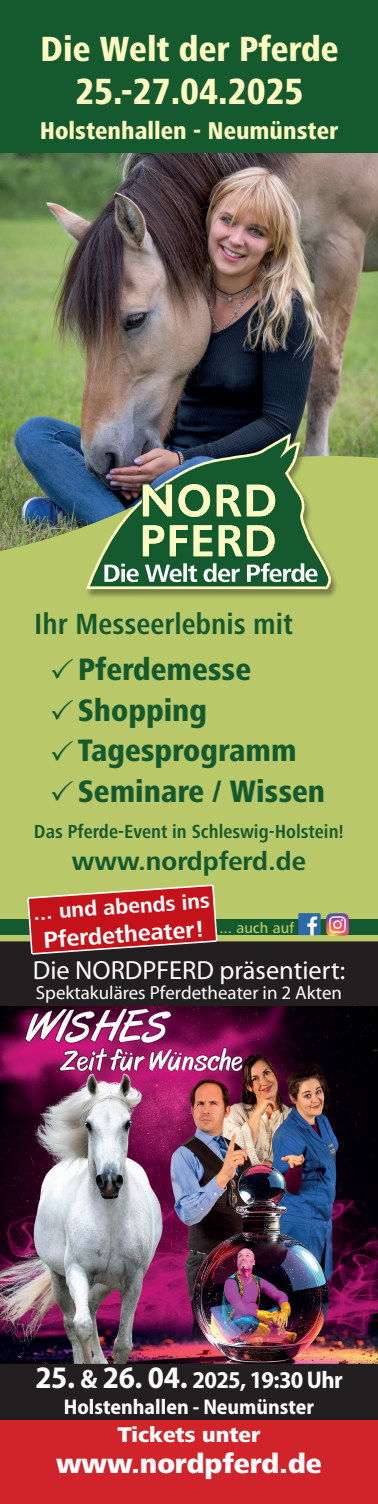
<style>
.page{position:relative;width:378px;height:1504px;background:#fff}
.page>*{position:absolute;margin:0;border:0;box-sizing:border-box;transform-origin:0 0}
.t1{font:800 condensed 37.8px "Frutiger Next LT";color:#fffac1}
.t2{font:800 condensed 36.23px "Frutiger Next LT";color:#fffac1}
.t3{font:800 condensed 32.2px/40.8px "Frutiger Next LT";color:#155a2e}
.t4{font:700 condensed 30.28px "Frutiger Next LT";color:#155a2e}
.t5{font:800 28.18px "Frutiger Next LT";color:#fff}
.t6{font:700 26.6px "Frutiger Next LT";color:#155a2e}
.t7{font:26.25px "Myriad Pro";color:#fff}
.t8{font:800 condensed 25.2px "Frutiger Next LT";color:#fffac1}
.t9{font:700 semi-condensed 24.15px "Myriad Pro";letter-spacing:-.025em;color:#fff}
.t10{font:700 23.8px "Frutiger Next LT";color:#fff}
.t11{font:800 22.05px "Frutiger Next LT";color:#fff}
.t12{font:700 21.7px "Frutiger Next LT";color:#fff}
.t13{font:700 semi-condensed 21.35px "Myriad Pro";color:#fff}
.t14{font:700 condensed 19.6px "Frutiger Next LT";color:#155a2e}
.t15{font:18.9px "Myriad Pro";color:#fff}
.t16{font:500 15.22px "Frutiger Next LT";color:#b9c868}
.s1{font-size:31.32px}
.s2{font-size:26.78px}
</style>
<div class="page">
<div style="left:0;top:0;width:377px;height:162px;background:#155a2e"></div>
<img style="left:0;top:154px;width:377px;height:283px">
<div style="left:0;top:733px;width:377px;height:221px;background:#b9c868"></div>
<svg style="left:0;top:437px;width:377px;height:296px;background:#aabb68"></svg>
<img style="left:0;top:1005px;width:377px;height:358px">
<div style="left:0;top:941px;width:377px;height:64px;background:#231f20"></div>
<div style="left:0;top:941px;width:377px;height:64px;border:1px solid #231f20"></div>
<div style="left:0;top:1364px;width:377px;height:56px;background:#231f20"></div>
<div style="left:0;top:1363px;width:377px;height:57px;border:1px solid #231f20"></div>
<div style="left:0;top:1419px;width:377px;height:84px;background:#d1232a"></div>
<div style="left:84px;top:434px;width:254px;height:165px;background:#231f20;opacity:.43"></div>
<svg style="left:86px;top:433px;width:244px;height:156px;background:#868f77"></svg>
<img style="left:90px;top:438px;width:238px;height:148px">
<svg style="left:104px;top:482px;width:213px;height:100px;background:#628c62"></svg>
<div style="left:0;top:919px;width:377px;height:16px;background:#155a2e"></div>
<img style="left:298px;top:913px;width:22px;height:22px">
<img style="left:326px;top:913px;width:22px;height:22px">
<svg style="left:26px;top:885px;width:192px;height:70px"></svg>
<svg style="left:52px;top:658px;width:21px;height:21px"></svg>
<svg style="left:52px;top:699px;width:21px;height:20px"></svg>
<p class="t2" style="left:40px;top:29px;width:299px">Die Welt der Pferde</p>
<p class="t1" style="left:75px;top:70px;width:229px">25.-27.04.2025</p>
<p class="t8" style="left:40px;top:116px;width:299px">Holstenhallen - Neumünster</p>
<p class="t4" style="left:34px;top:607px;width:260px">Ihr Messeerlebnis mit</p>
<p class="t3" style="left:78px;top:648px;width:248px">Pferdemesse<br>Shopping<br>Tagesprogramm<br>Seminare / Wissen</p>
<p class="t14" style="left:34px;top:820px;width:311px">Das Pferde-Event in Schleswig-Holstein!</p>
<p class="t6" style="left:72px;top:845px;width:235px">www.nordpferd.de</p>
<p class="t12" style="left:32px;top:900px;width:178px;rotate:-4deg">... und abends ins</p>
<p class="t10" style="left:43px;top:926px;width:161px;rotate:-4deg">Pferdetheater!</p>
<p class="t16" style="left:219px;top:919px;width:76px">... auch auf</p>
<p class="t7" style="left:33px;top:954px;width:313px">Die NORDPFERD präsentiert:</p>
<p class="t15" style="left:36px;top:981px;width:307px">Spektakuläres Pferdetheater in 2 Akten</p>
<p class="t9" style="left:35px;top:1363px;width:308px"><span class="s1">25.</span> <span class="s2">&amp;</span> <span class="s1">26. 04.</span> 2025, 19:30 Uhr</p>
<p class="t13" style="left:64px;top:1392px;width:251px">Holstenhallen - Neumünster</p>
<p class="t11" style="left:117px;top:1422px;width:144px">Tickets unter</p>
<p class="t5" style="left:56px;top:1447px;width:267px">www.nordpferd.de</p>
</div>
